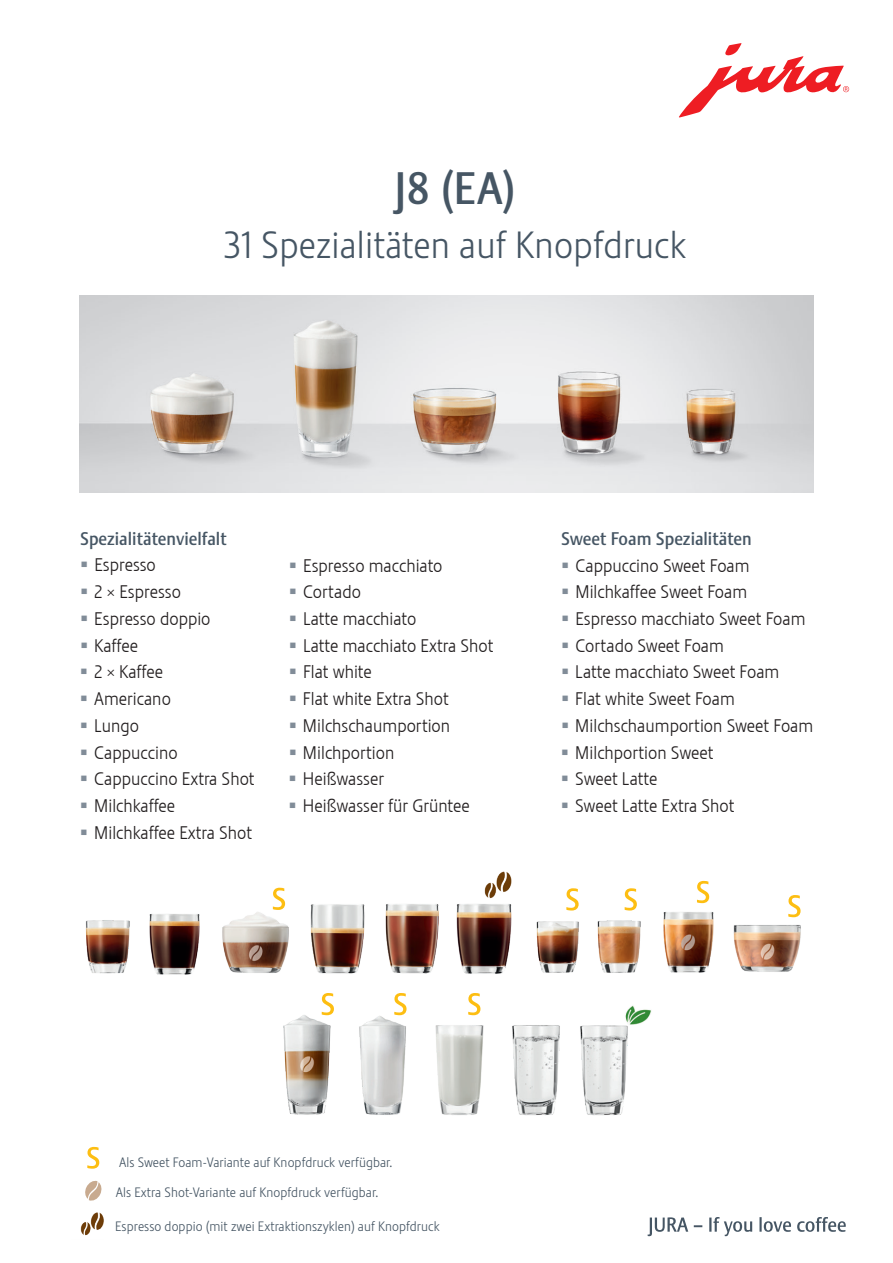
<style>
.page{position:relative;width:893px;height:1263px;background:#fff}
.page>*{position:absolute;margin:0;border:0;box-sizing:border-box;transform-origin:0 0}
.t1{font:500 45px "Stalemate LF";color:#465664}
.t2{font:300 37.5px "Stalemate LF";letter-spacing:.005em;color:#465664}
.t3{font:18.15px/26.7px "Stalemate LF Light";color:#231f20}
.t4{font:18.15px "Stalemate Pro 2 J Medium";color:#465664}
.t5{font:300 13.5px "Stalemate LF";letter-spacing:.005em;color:#465664}
</style>
<div class="page">
<svg style="left:679px;top:43px;width:170px;height:74px"></svg>
<svg style="left:648px;top:1217px;width:198px;height:19px"></svg>
<img style="left:79px;top:296px;width:735px;height:196px">
<img style="left:663px;top:903px;width:51px;height:70px">
<img style="left:597px;top:920px;width:44px;height:53px">
<img style="left:310px;top:904px;width:55px;height:70px">
<img style="left:385px;top:904px;width:54px;height:70px">
<img style="left:222px;top:903px;width:67px;height:70px">
<img style="left:456px;top:871px;width:56px;height:103px">
<img style="left:86px;top:920px;width:44px;height:54px">
<img style="left:536px;top:921px;width:43px;height:52px">
<img style="left:149px;top:914px;width:51px;height:61px">
<svg style="left:273px;top:888px;width:12px;height:22px"></svg>
<svg style="left:788px;top:895px;width:12px;height:18px"></svg>
<svg style="left:322px;top:993px;width:12px;height:21px"></svg>
<svg style="left:394px;top:993px;width:12px;height:20px"></svg>
<svg style="left:468px;top:993px;width:12px;height:22px"></svg>
<svg style="left:566px;top:888px;width:13px;height:22px"></svg>
<svg style="left:625px;top:888px;width:12px;height:22px"></svg>
<svg style="left:697px;top:881px;width:12px;height:22px"></svg>
<svg style="left:87px;top:1147px;width:12px;height:22px"></svg>
<img style="left:283px;top:1014px;width:49px;height:101px">
<img style="left:359px;top:1013px;width:47px;height:102px">
<img style="left:435px;top:1025px;width:49px;height:90px">
<img style="left:512px;top:1025px;width:48px;height:90px">
<img style="left:580px;top:1005px;width:71px;height:111px">
<img style="left:733px;top:913px;width:68px;height:59px">
<svg style="left:85px;top:1180px;width:17px;height:21px"></svg>
<img style="left:80px;top:1212px;width:24px;height:24px">
<h1 class="t1" style="left:394px;top:162px;width:122px">J8 (EA)</h1>
<h2 class="t2" style="left:224px;top:223px;width:464px">31 Spezialitäten auf Knopfdruck</h2>
<p class="t4" style="left:80px;top:527px;width:148px">Spezialitätenvielfalt</p>
<p class="t3" style="left:94px;top:552px;width:162px">Espresso<br>2 × Espresso<br>Espresso doppio<br>Kaffee<br>2 × Kaffee<br>Americano<br>Lungo<br>Cappuccino<br>Cappuccino Extra Shot<br>Milchkaffee<br>Milchkaffee Extra Shot</p>
<p class="t3" style="left:303px;top:552px;width:192px">Espresso macchiato<br>Cortado<br>Latte macchiato<br>Latte macchiato Extra Shot<br>Flat white<br>Flat white Extra Shot<br>Milchschaumportion<br>Milchportion<br>Heißwasser<br>Heißwasser für Grüntee</p>
<p class="t4" style="left:561px;top:527px;width:192px">Sweet Foam Spezialitäten</p>
<p class="t3" style="left:575px;top:552px;width:239px">Cappuccino Sweet Foam<br>Milchkaffee Sweet Foam<br>Espresso macchiato Sweet Foam<br>Cortado Sweet Foam<br>Latte macchiato Sweet Foam<br>Flat white Sweet Foam<br>Milchschaumportion Sweet Foam<br>Milchportion Sweet<br>Sweet Latte<br>Sweet Latte Extra Shot</p>
<p class="t5" style="left:119px;top:1154px;width:275px">Als Sweet Foam-Variante auf Knopfdruck verfügbar.</p>
<p class="t5" style="left:116px;top:1184px;width:264px">Als Extra Shot-Variante auf Knopfdruck verfügbar.</p>
<p class="t5" style="left:115px;top:1218px;width:326px">Espresso doppio (mit zwei Extraktionszyklen) auf Knopfdruck</p>
</div>
